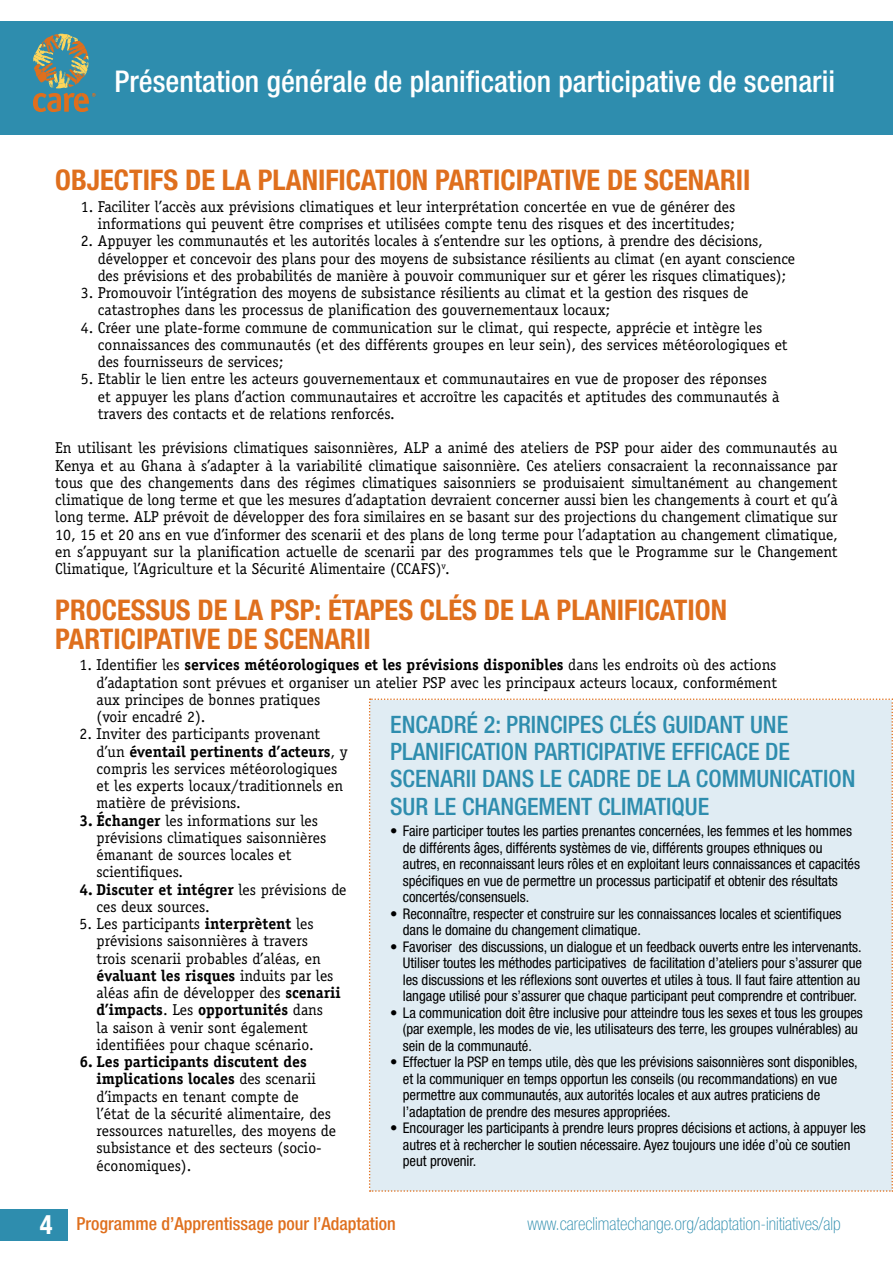
<style>
.page{position:relative;width:893px;height:1263px;background:#fff}
.page>*{position:absolute;margin:0;border:0;box-sizing:border-box;transform-origin:0 0}
.t1{font:500 condensed 30px "Helvetica Neue LT Std";color:#fff}
.t2{font:700 condensed 28.5px/28.5px "Helvetica Neue LT Std";color:#df6f1d}
.t3{font:500 condensed 24px/27px "Helvetica Neue LT Std";color:#2e8dae;text-align:justify}
.t4{font:100 condensed 18px "Helvetica Neue LT Std";color:#2e8dae}
.t5{font:500 condensed 18px "Helvetica Neue LT Std";color:#df6f1d}
.t6{font:15.75px/17.2px "Officina Serif";color:#000}
.t7{font:condensed 14.7px/16.5px "Helvetica Neue LT Std";letter-spacing:-.005em;color:#000}
.s1{font-weight:700}
.s2{font-weight:700;font-size:26.55px;color:#fff}
</style>
<div class="page">
<div style="left:0;top:1209px;width:68px;height:32px;background:#2e8dae"></div>
<div style="left:0;top:21px;width:893px;height:114px;background:#2e8dae"></div>
<svg style="left:33px;top:34px;width:63px;height:78px"></svg>
<div style="left:369px;top:698px;width:524px;height:494px;background:#e0ecf3"></div>
<h1 class="t1" style="left:115px;top:64px;width:722px">PRÉSENTATION GÉNÉRALE DE PLANIFICATION PARTICIPATIVE DE SCENARII</h1>
<h2 class="t2" style="left:55px;top:166px;width:697px">OBJECTIFS DE LA PLANIFICATION PARTICIPATIVE DE SCENARII</h2>
<p class="t6" style="left:81px;top:198px;width:656px;text-align:right">1. Faciliter l’accès aux prévisions climatiques et leur interprétation concertée en vue de générer des informations qui peuvent être comprises et utilisées compte tenu des risques et des incertitudes;</p>
<p class="t6" style="left:98px;top:232px;width:699px;text-indent:-17px">2. Appuyer les communautés et les autorités locales à s’entendre sur les options, à prendre des décisions, développer et concevoir des plans pour des moyens de subsistance résilients au climat (en ayant conscience des prévisions et des probabilités de manière à pouvoir communiquer sur et gérer les risques climatiques);</p>
<p class="t6" style="left:98px;top:284px;width:652px;text-indent:-17px">3. Promouvoir l’intégration des moyens de subsistance résilients au climat et la gestion des risques de catastrophes dans les processus de planification des gouvernementaux locaux;</p>
<p class="t6" style="left:98px;top:319px;width:691px;text-indent:-17px">4. Créer une plate-forme commune de communication sur le climat, qui respecte, apprécie et intègre les connaissances des communautés (et des différents groupes en leur sein), des services météorologiques et des fournisseurs de services;</p>
<p class="t6" style="left:98px;top:370px;width:683px;text-indent:-17px">5. Etablir le lien entre les acteurs gouvernementaux et communautaires en vue de proposer des réponses et appuyer les plans d’action communautaires et accroître les capacités et aptitudes des communautés à travers des contacts et de relations renforcés.</p>
<p class="t6" style="left:55px;top:439px;width:784px;text-align:justify">En utilisant les prévisions climatiques saisonnières, ALP a animé des ateliers de PSP pour aider des communautés au Kenya et au Ghana à s’adapter à la variabilité climatique saisonnière. Ces ateliers consacraient la reconnaissance par tous que des changements dans des régimes climatiques saisonniers se produisaient simultanément au changement climatique de long terme et que les mesures d’adaptation devraient concerner aussi bien les changements à court et qu’à long terme. ALP prévoit de développer des fora similaires en se basant sur des projections du changement climatique sur 10, 15 et 20 ans en vue d’informer des scenarii et des plans de long terme pour l’adaptation au changement climatique, en s’appuyant sur la planification actuelle de scenarii par des programmes tels que le Programme sur le Changement Climatique, l’Agriculture et la Sécurité Alimentaire (CCAFS)<sup>v</sup>.</p>
<h2 class="t2" style="left:55px;top:595px;width:673px">PROCESSUS DE LA PSP: ÉTAPES CLÉS DE LA PLANIFICATION<br>PARTICIPATIVE DE SCENARII</h2>
<p class="t6" style="left:97px;top:656px;width:682px;text-indent:-17px">1. Identifier les <span class="s1">services météorologiques et les prévisions disponibles</span> dans les endroits où des actions d’adaptation sont prévues et organiser un atelier PSP avec les principaux acteurs locaux, conformément aux principes de bonnes pratiques<br>(voir encadré 2).</p>
<p class="t6" style="left:97px;top:725px;width:253px;text-indent:-17px">2. Inviter des participants provenant d’un <span class="s1">éventail pertinents d’acteurs</span>, y compris les services météorologiques et les experts locaux/traditionnels en matière de prévisions.</p>
<p class="t6" style="left:97px;top:812px;width:231px;text-indent:-17px"><span class="s1">3. Échanger</span> les informations sur les prévisions climatiques saisonnières émanant de sources locales et scientifiques.</p>
<p class="t6" style="left:97px;top:881px;width:251px;text-indent:-17px"><span class="s1">4. Discuter et intégrer</span> les prévisions de ces deux sources.</p>
<p class="t6" style="left:97px;top:915px;width:246px;text-indent:-17px">5. Les participants <span class="s1">interprètent</span> les prévisions saisonnières à travers trois scenarii probables d’aléas, en <span class="s1">évaluant les risques</span> induits par les aléas afin de développer des <span class="s1">scenarii d’impacts</span>. Les <span class="s1">opportunités</span> dans<br>la saison à venir sont également identifiées pour chaque scénario.</p>
<p class="t6" style="left:97px;top:1053px;width:241px;text-indent:-17px"><span class="s1">6. Les participants discutent des implications locales</span> des scenarii d’impacts en tenant compte de l’état de la sécurité alimentaire, des ressources naturelles, des moyens de subsistance et des secteurs (socio&shy;économiques).</p>
<h3 class="t3" style="left:390px;top:710px;width:402px">ENCADRÉ 2: PRINCIPES CLÉS GUI DANT UNE PLANIFICATION PARTICIPATIVE EFFICACE DE SCENARII DANS LE CADRE DE LA COMMU</h3>
<h3 class="t3" style="left:769px;top:764px;width:88px">NICATION</h3>
<h3 class="t3" style="left:390px;top:793px;width:321px">SU R LE CHANGEMENT CLIMATIQUE</h3>
<p class="t7" style="left:403px;top:822px;width:459px;text-indent:-13px">• Faire participer toutes les parties prenantes concernées, les femmes et les hommes de différents âges, différents systèmes de vie, différents groupes ethniques ou autres, en reconnaissant leurs rôles et en exploitant leurs connaissances et capacités spécifiques en vue de permettre un processus participatif et obtenir des résultats concertés/consensuels.</p>
<p class="t7" style="left:403px;top:905px;width:440px;text-indent:-13px">• Reconnaître, respecter et construire sur les connaissances locales et scientifiques dans le domaine du changement climatique.</p>
<p class="t7" style="left:403px;top:938px;width:461px;text-indent:-13px">• Favoriser des discussions, un dialogue et un feedback ouverts entre les intervenants.<br>Utiliser toutes les méthodes participatives de facilitation d’ateliers pour s’assurer que les discussions et les réflexions sont ouvertes et utiles à tous. Il faut faire attention au langage utilisé pour s’assurer que chaque participant peut comprendre et contribuer.</p>
<p class="t7" style="left:403px;top:1004px;width:461px;text-indent:-13px">• La communication doit être inclusive pour atteindre tous les sexes et tous les groupes (par exemple, les modes de vie, les utilisateurs des terre, les groupes vulnérables) au sein de la communauté.</p>
<p class="t7" style="left:403px;top:1053px;width:456px;text-indent:-13px">• Effectuer la PSP en temps utile, dès que les prévisions saisonnières sont disponibles, et la communiquer en temps opportun les conseils (ou recommandations) en vue permettre aux communautés, aux autorités locales et aux autres praticiens de l’adaptation de prendre des mesures appropriées.</p>
<p class="t7" style="left:403px;top:1119px;width:464px;text-indent:-13px">• Encourager les participants à prendre leurs propres décisions et actions, à appuyer les autres et à rechercher le soutien nécessaire. Ayez toujours une idée d’où ce soutien peut provenir.</p>
<p class="t5" style="left:40px;top:1213px;width:357px"><span class="s2">4</span> PROGRAMME D’APPRENTISSAGE POUR L’ADAPTATION</p>
<p class="t4" style="left:528px;top:1214px;width:315px">www.careclimatechange.org/adaptation-initiatives/alp</p>
</div>
